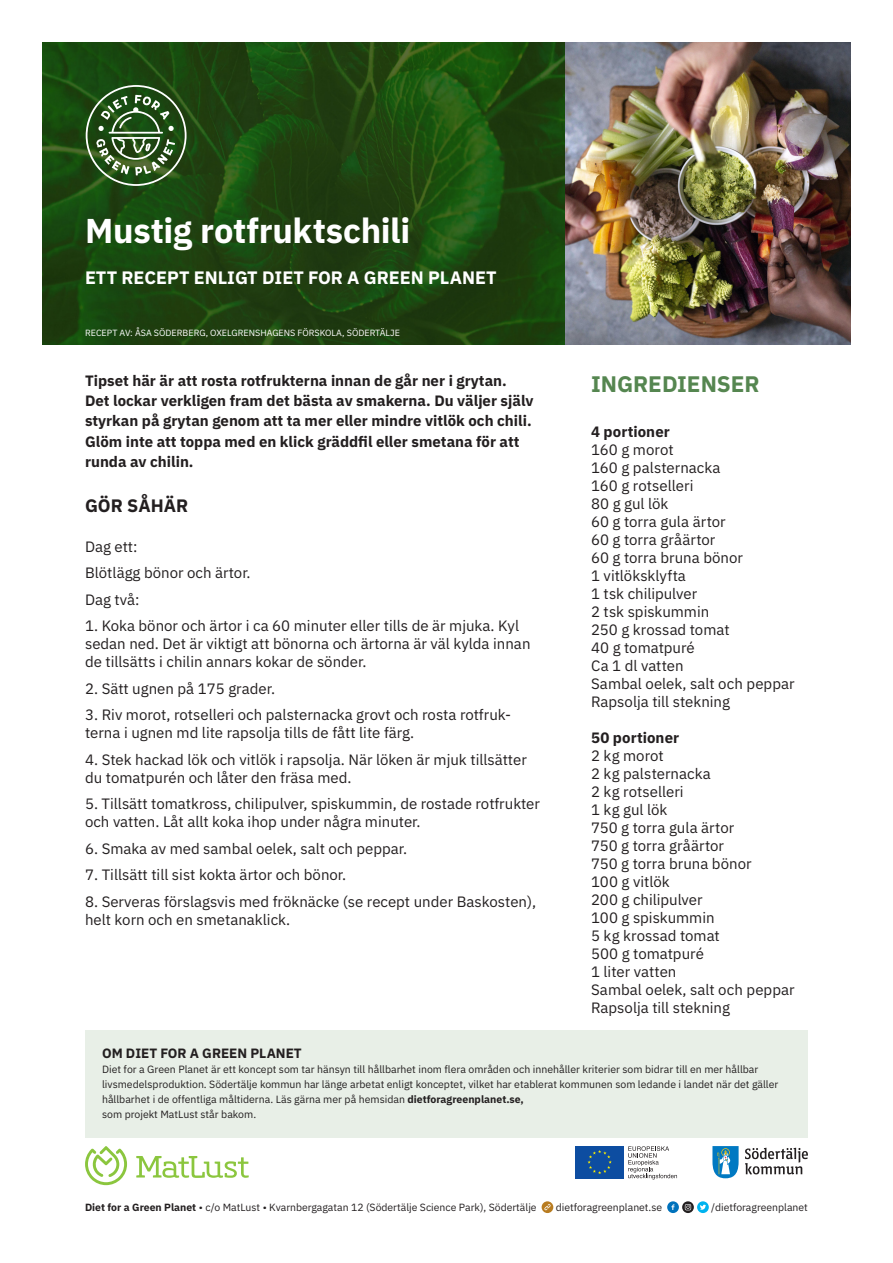
<style>
.page{position:relative;width:893px;height:1263px;background:#fff}
.page>*{position:absolute;margin:0;border:0;box-sizing:border-box;transform-origin:0 0}
.Titel{font:700 34.5px "IBM Plex Sans";letter-spacing:-.01em;color:#fff}
.Rubrik_1{font:700 22.5px "IBM Plex Sans";color:#558650}
.Undertitel{font:700 18px "IBM Plex Sans";color:#fff}
.Rubrik_3{font:700 18px "IBM Plex Sans";color:#231f20}
.Normal_brödtext{font:15px/18px "IBM Plex Sans";color:#231f20}
.Rubrik_1-2{font:15px "IBM Plex Sans";color:#231f20}
.Ingress{font:700 15px/20.2px "IBM Plex Sans";color:#231f20}
.Rubrik_1-3{font:700 15px/18px "IBM Plex Sans";letter-spacing:.005em;color:#231f20}
.Rubrik_4{font:700 13.5px "IBM Plex Sans";color:#231f20}
.Brödtext_Sidospalt{font:10.5px/15px "IBM Plex Sans";color:#231f20}
.t1{font:10.35px "IBM Plex Sans";color:#231f20}
.Undertitel-2{font:9px "IBM Plex Sans";color:#fff}
.s1{font-weight:400}
.s2{font-weight:700}
</style>
<div class="page">
<svg style="left:542px;top:1201px;width:11px;height:12px"></svg>
<svg style="left:544px;top:1204px;width:6px;height:6px"></svg>
<svg style="left:667px;top:1201px;width:12px;height:12px"></svg>
<svg style="left:682px;top:1201px;width:12px;height:12px"></svg>
<svg style="left:685px;top:1204px;width:6px;height:6px"></svg>
<svg style="left:697px;top:1201px;width:12px;height:12px"></svg>
<svg style="left:700px;top:1205px;width:6px;height:5px"></svg>
<img style="left:43px;top:43px;width:523px;height:301px">
<div style="left:85px;top:1031px;width:723px;height:107px;background:#e8efe7"></div>
<svg style="left:745px;top:1148px;width:63px;height:26px"></svg>
<svg style="left:712px;top:1146px;width:27px;height:32px"></svg>
<div style="left:576px;top:1146px;width:48px;height:32px;background:#0d4da1"></div>
<svg style="left:587px;top:1150px;width:25px;height:24px"></svg>
<svg style="left:628px;top:1146px;width:49px;height:33px"></svg>
<svg style="left:85px;top:1146px;width:42px;height:39px"></svg>
<svg style="left:136px;top:1156px;width:113px;height:22px"></svg>
<img style="left:566px;top:43px;width:284px;height:301px">
<svg style="left:86px;top:85px;width:101px;height:101px;background:#476b3d"></svg>
<p class="Titel" style="left:85px;top:204px;width:327px">Mustig rotfruktschili</p>
<p class="Undertitel" style="left:85px;top:263px;width:413px">ETT RECEPT ENLIGT DIET FOR A GREEN PLANET</p>
<p class="Undertitel-2" style="left:85px;top:326px;width:316px">RECEPT AV: ÅSA SÖDERBERG, OXELGRENSHAGENS FÖRSKOLA, SÖDERTÄLJE</p>
<p class="Ingress" style="left:85px;top:369px;width:450px">Tipset här är att rosta rotfrukterna innan de går ner i grytan.<br>Det lockar verkligen fram det bästa av smakerna. Du väljer själv styrkan på grytan genom att ta mer eller mindre vitlök och chili.<br>Glöm inte att toppa med en klick gräddfil eller smetana för att runda av chilin.</p>
<p class="Rubrik_3" style="left:85px;top:491px;width:105px">GÖR SÅHÄR</p>
<p class="Normal_brödtext" style="left:85px;top:536px;width:54px">Dag ett:</p>
<p class="Normal_brödtext" style="left:85px;top:562px;width:167px">Blötlägg bönor och ärtor.</p>
<p class="Normal_brödtext" style="left:85px;top:589px;width:56px">Dag två:</p>
<p class="Normal_brödtext" style="left:85px;top:615px;width:447px">1. Koka bönor och ärtor i ca 60 minuter eller tills de är mjuka. Kyl sedan ned. Det är viktigt att bönorna och ärtorna är väl kylda innan de tillsätts i chilin annars kokar de sönder.</p>
<p class="Normal_brödtext" style="left:85px;top:678px;width:192px">2. Sätt ugnen på 175 grader.</p>
<p class="Normal_brödtext" style="left:85px;top:704px;width:427px">3. Riv morot, rotselleri och palsternacka grovt och rosta rotfruk&shy;terna i ugnen md lite rapsolja tills de fått lite färg.</p>
<p class="Normal_brödtext" style="left:85px;top:749px;width:443px">4. Stek hackad lök och vitlök i rapsolja. När löken är mjuk tillsätter du tomatpurén och låter den fräsa med.</p>
<p class="Normal_brödtext" style="left:85px;top:793px;width:456px">5. Tillsätt tomatkross, chilipulver, spiskummin, de rostade rotfrukter och vatten. Låt allt koka ihop under några minuter.</p>
<p class="Normal_brödtext" style="left:85px;top:838px;width:324px">6. Smaka av med sambal oelek, salt och peppar.</p>
<p class="Normal_brödtext" style="left:85px;top:864px;width:263px">7. Tillsätt till sist kokta ärtor och bönor.</p>
<p class="Normal_brödtext" style="left:85px;top:891px;width:453px">8. Serveras förslagsvis med fröknäcke (se recept under Baskosten), helt korn och en smetanaklick.</p>
<p class="Rubrik_1" style="left:591px;top:366px;width:170px">INGREDIENSER</p>
<p class="Rubrik_1-3" style="left:591px;top:421px;width:84px">4 portioner<br><span class="s1">160 g morot</span></p>
<p class="Rubrik_1-2" style="left:591px;top:456px;width:131px">160 g palsternacka</p>
<p class="Rubrik_1-2" style="left:591px;top:474px;width:104px">160 g rotselleri</p>
<p class="Rubrik_1-2" style="left:591px;top:492px;width:79px">80 g gul lök</p>
<p class="Rubrik_1-2" style="left:591px;top:510px;width:136px">60 g torra gula ärtor</p>
<p class="Rubrik_1-2" style="left:591px;top:528px;width:126px">60 g torra gråärtor</p>
<p class="Rubrik_1-2" style="left:591px;top:546px;width:154px">60 g torra bruna bönor</p>
<p class="Rubrik_1-2" style="left:591px;top:564px;width:96px">1 vitlöksklyfta</p>
<p class="Rubrik_1-2" style="left:591px;top:582px;width:108px">1 tsk chilipulver</p>
<p class="Rubrik_1-2" style="left:591px;top:600px;width:120px">2 tsk spiskummin</p>
<p class="Rubrik_1-2" style="left:591px;top:618px;width:140px">250 g krossad tomat</p>
<p class="Rubrik_1-2" style="left:591px;top:636px;width:105px">40 g tomatpuré</p>
<p class="Rubrik_1-2" style="left:591px;top:654px;width:94px">Ca 1 dl vatten</p>
<p class="Rubrik_1-2" style="left:591px;top:672px;width:205px">Sambal oelek, salt och peppar</p>
<p class="Rubrik_1-2" style="left:591px;top:690px;width:140px">Rapsolja till stekning</p>
<p class="Rubrik_1-3" style="left:591px;top:727px;width:90px">50 portioner<br><span class="s1">2 kg morot</span></p>
<p class="Rubrik_1-2" style="left:591px;top:762px;width:121px">2 kg palsternacka</p>
<p class="Rubrik_1-2" style="left:591px;top:780px;width:94px">2 kg rotselleri</p>
<p class="Rubrik_1-2" style="left:591px;top:798px;width:78px">1 kg gul lök</p>
<p class="Rubrik_1-2" style="left:591px;top:816px;width:145px">750 g torra gula ärtor</p>
<p class="Rubrik_1-2" style="left:591px;top:834px;width:134px">750 g torra gråärtor</p>
<p class="Rubrik_1-2" style="left:591px;top:852px;width:162px">750 g torra bruna bönor</p>
<p class="Rubrik_1-2" style="left:591px;top:870px;width:80px">100 g vitlök</p>
<p class="Rubrik_1-2" style="left:591px;top:888px;width:113px">200 g chilipulver</p>
<p class="Rubrik_1-2" style="left:591px;top:906px;width:125px">100 g spiskummin</p>
<p class="Rubrik_1-2" style="left:591px;top:924px;width:130px">5 kg krossad tomat</p>
<p class="Rubrik_1-2" style="left:591px;top:942px;width:114px">500 g tomatpuré</p>
<p class="Rubrik_1-2" style="left:591px;top:960px;width:87px">1 liter vatten</p>
<p class="Rubrik_1-2" style="left:591px;top:978px;width:205px">Sambal oelek, salt och peppar</p>
<p class="Rubrik_1-2" style="left:591px;top:996px;width:140px">Rapsolja till stekning</p>
<p class="Rubrik_4" style="left:102px;top:1043px;width:201px">OM DIET FOR A GREEN PLANET</p>
<p class="Brödtext_Sidospalt" style="left:102px;top:1061px;width:678px">Diet for a Green Planet är ett koncept som tar hänsyn till hållbarhet inom flera områden och innehåller kriterier som bidrar till en mer hållbar livsmedelsproduktion. Södertälje kommun har länge arbetat enligt konceptet, vilket har etablerat kommunen som ledande i landet när det gäller hållbarhet i de offentliga måltiderna. Läs gärna mer på hemsidan <span class="s2">dietforagreenplanet.se,<br></span>som projekt MatLust står bakom.</p>
<p class="t1" style="left:85px;top:1199px;width:453px"><span class="s2">Diet for a Green Planet</span> • c/o MatLust • Kvarnbergagatan 12 (Södertälje Science Park), Södertälje</p>
<p class="t1" style="left:556px;top:1199px;width:108px">dietforagreenplanet.se</p>
<p class="t1" style="left:711px;top:1199px;width:98px">/dietforagreenplanet</p>
</div>
